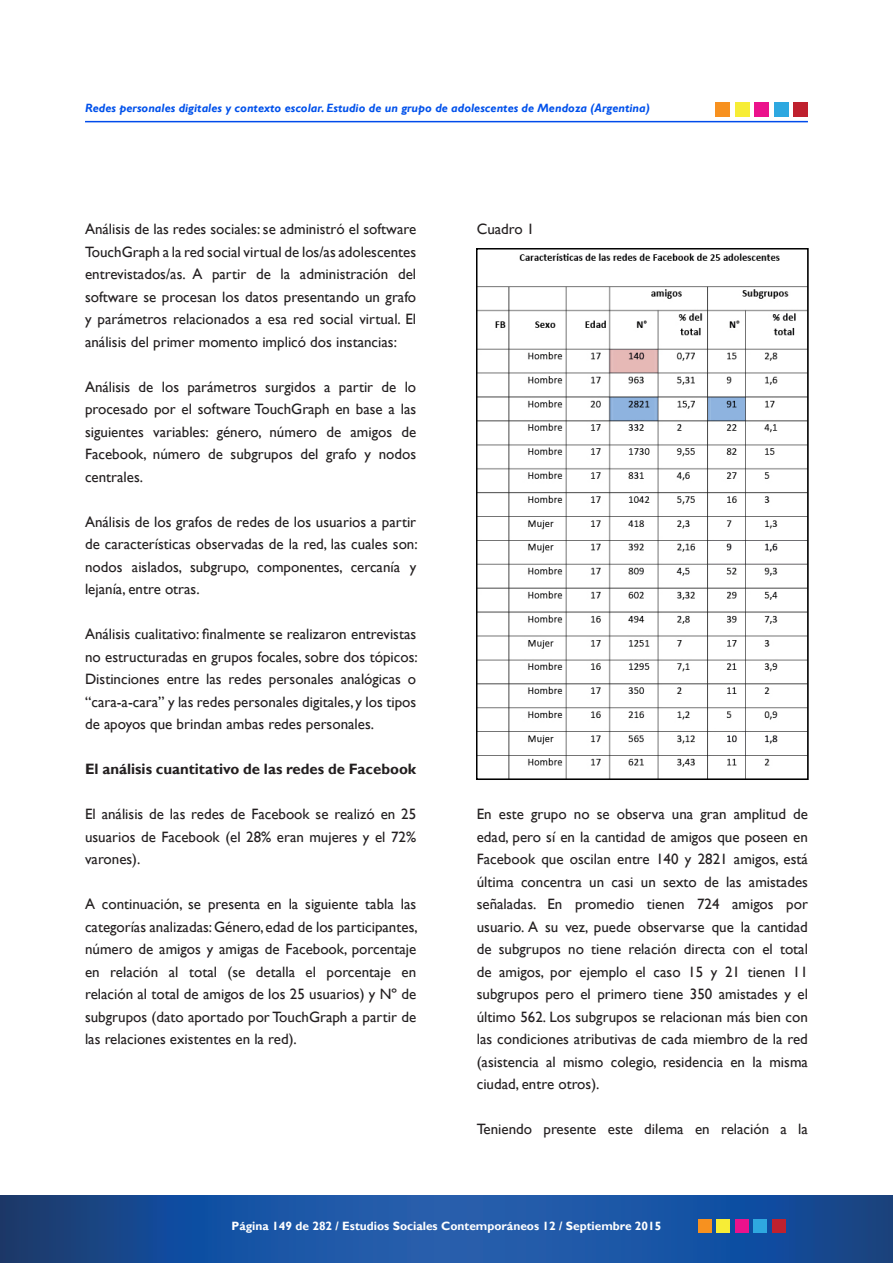
<style>
.page{position:relative;width:893px;height:1263px;background:#fff}
.page>*{position:absolute;margin:0;border:0;box-sizing:border-box;transform-origin:0 0}
.t1{font:15px/22.5px "Gill Sans";color:#231f20;text-align:justify}
.t2{font:700 15px "Gill Sans";color:#231f20}
.t3{font:italic 700 12px "Gill Sans";color:#0051eb}
.t4{font:700 12px "Gill Sans";color:#fff}
</style>
<div class="page">
<svg style="left:0;top:1195px;width:893px;height:68px;background:#1b509b"></svg>
<div style="left:698px;top:1219px;width:14px;height:13px;background:#f7911f"></div>
<div style="left:717px;top:1219px;width:13px;height:13px;background:#f7ed36"></div>
<div style="left:735px;top:1219px;width:13px;height:13px;background:#eb128c"></div>
<div style="left:754px;top:1219px;width:13px;height:13px;background:#2ea8e0"></div>
<div style="left:772px;top:1219px;width:13px;height:13px;background:#bf212e"></div>
<hr style="left:85px;top:121px;width:723px;height:1px;background:#004beb">
<div style="left:715px;top:102px;width:14px;height:15px;background:#f7911f"></div>
<div style="left:735px;top:102px;width:14px;height:15px;background:#f7ed36"></div>
<div style="left:755px;top:102px;width:14px;height:15px;background:#eb128c"></div>
<div style="left:774px;top:102px;width:14px;height:15px;background:#2ea8e0"></div>
<div style="left:794px;top:102px;width:14px;height:15px;background:#bf212e"></div>
<img style="left:479px;top:253px;width:327px;height:524px">
<div style="left:476px;top:248px;width:333px;height:532px;border:2px solid #000"></div>
<p class="t3" style="left:85px;top:101px;width:566px">Redes personales digitales y contexto escolar. Estudio de un grupo de adolescentes de Mendoza (Argentina)</p>
<p class="t1" style="left:85px;top:218px;width:333px">Análisis de las redes sociales: se administró el software TouchGraph a la red social virtual de los/as adolescentes entrevistados/as. A partir de la administración del software se procesan los datos presentando un grafo y parámetros relacionados a esa red social virtual. El análisis del primer momento implicó dos instancias:</p>
<p class="t1" style="left:85px;top:375px;width:333px">Análisis de los parámetros surgidos a partir de lo procesado por el software TouchGraph en base a las siguientes variables: género, número de amigos de Facebook, número de subgrupos del grafo y nodos centrales.</p>
<p class="t1" style="left:85px;top:510px;width:334px">Análisis de los grafos de redes de los usuarios a partir de características observadas de la red, las cuales son: nodos aislados, subgrupo, componentes, cercanía y lejanía, entre otras.</p>
<p class="t1" style="left:85px;top:623px;width:334px">Análisis cualitativo: finalmente se realizaron entrevistas no estructuradas en grupos focales, sobre dos tópicos:<br>Distinciones entre las redes personales analógicas o “cara-a-cara” y las redes personales digitales, y los tipos de apoyos que brindan ambas redes personales.</p>
<p class="t2" style="left:85px;top:760px;width:333px">El análisis cuantitativo de las redes de Facebook</p>
<p class="t1" style="left:85px;top:803px;width:333px">El análisis de las redes de Facebook se realizó en 25 usuarios de Facebook (el 28% eran mujeres y el 72% varones).</p>
<p class="t1" style="left:85px;top:893px;width:334px">A continuación, se presenta en la siguiente tabla las categorías analizadas: Género, edad de los participantes, número de amigos y amigas de Facebook, porcentaje en relación al total (se detalla el porcentaje en relación al total de amigos de los 25 usuarios) y Nº de subgrupos (dato aportado por TouchGraph a partir de las relaciones existentes en la red).</p>
<p class="t1" style="left:477px;top:218px;width:59px">Cuadro 1</p>
<p class="t1" style="left:477px;top:803px;width:333px">En este grupo no se observa una gran amplitud de edad, pero sí en la cantidad de amigos que poseen en Facebook que oscilan entre 140 y 2821 amigos, está última concentra un casi un sexto de las amistades señaladas. En promedio tienen 724 amigos por usuario. A su vez, puede observarse que la cantidad de subgrupos no tiene relación directa con el total de amigos, por ejemplo el caso 15 y 21 tienen 11 subgrupos pero el primero tiene 350 amistades y el último 562. Los subgrupos se relacionan más bien con las condiciones atributivas de cada miembro de la red (asistencia al mismo colegio, residencia en la misma ciudad, entre otros).</p>
<p class="t1" style="left:477px;top:1118px;width:333px">Teniendo presente este dilema en relación a la</p>
<p class="t4" style="left:232px;top:1219px;width:431px">Página 149 de 282 / Estudios Sociales Contemporáneos 12 / Septiembre 2015</p>
</div>
